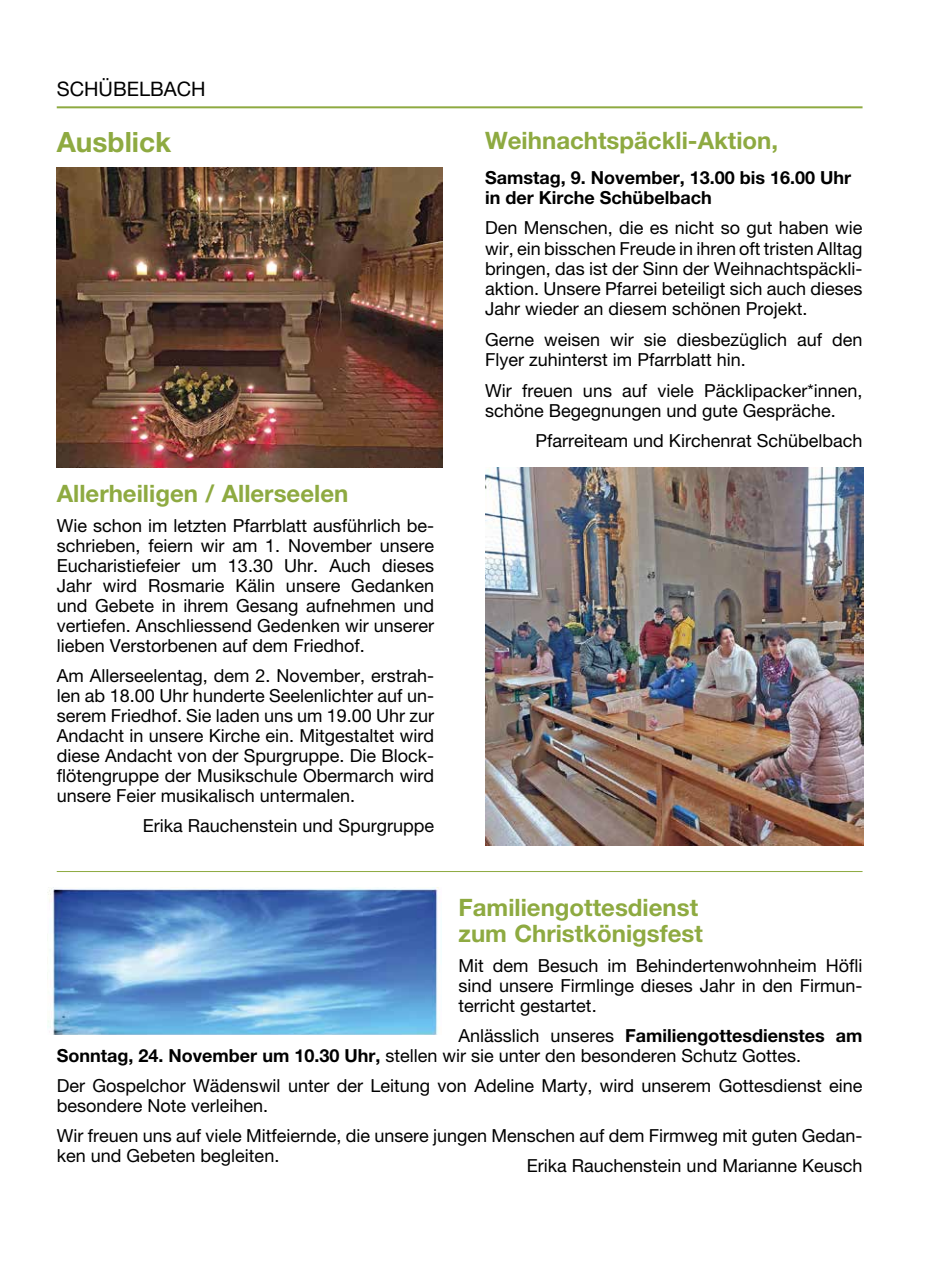
<style>
.page{position:relative;width:942px;height:1276px;background:#fff}
.page>*{position:absolute;margin:0;border:0;box-sizing:border-box;transform-origin:0 0}
.t1{font:700 28px "Helvetica Neue LT Pro";color:#8eaa41}
.t2{font:700 24px/26px "Helvetica Neue LT Pro";color:#8eaa41}
.t3{font:20px "Helvetica Neue LT Pro";color:#000}
.t4{font:18px/20px "Helvetica Neue LT Pro";color:#000}
.t5{font:700 18px/20.2px "Helvetica Neue LT Pro";color:#000}
.s1{font-weight:700}
</style>
<div class="page">
<hr style="left:57px;top:106px;width:805px;height:2px;background:#8eaa41">
<img style="left:57px;top:167px;width:385px;height:300px">
<img style="left:485px;top:468px;width:378px;height:377px">
<hr style="left:57px;top:871px;width:805px;height:1px;background:#8eaa41">
<img style="left:48px;top:887px;width:391px;height:147px">
<p class="t3" style="left:57px;top:77px;width:150px">SCHÜBELBACH</p>
<h1 class="t1" style="left:57px;top:125px;width:116px">Ausblick</h1>
<h2 class="t2" style="left:57px;top:480px;width:293px">Allerheiligen / Allerseelen</h2>
<p class="t4" style="left:57px;top:515px;width:379px;text-align:justify">Wie schon im letzten Pfarrblatt ausführlich be&shy;schrieben, feiern wir am 1. November unsere Eucharistiefeier um 13.30 Uhr. Auch dieses Jahr wird Rosmarie Kälin unsere Gedanken und Gebete in ihrem Gesang aufnehmen und vertiefen. Anschliessend Gedenken wir unserer lieben Verstorbenen auf dem Friedhof.</p>
<p class="t4" style="left:57px;top:665px;width:379px;text-align:justify">Am Allerseelentag, dem 2. November, erstrah&shy;len ab 18.00 Uhr hunderte Seelenlichter auf un&shy;serem Friedhof. Sie laden uns um 19.00 Uhr zur Andacht in unsere Kirche ein. Mitgestaltet wird diese Andacht von der Spurgruppe. Die Block&shy;flötengruppe der Musikschule Obermarch wird unsere Feier musikalisch untermalen.</p>
<p class="t4" style="left:143px;top:815px;width:293px">Erika Rauchenstein und Spurgruppe</p>
<h2 class="t2" style="left:485px;top:127px;width:294px">Weihnachtspäckli-Aktion,</h2>
<p class="t5" style="left:485px;top:167px;width:367px">Samstag, 9. November, 13.00 bis 16.00 Uhr in der Kirche Schübelbach</p>
<p class="t4" style="left:485px;top:217px;width:379px;text-align:justify">Den Menschen, die es nicht so gut haben wie wir, ein bisschen Freude in ihren oft tristen Alltag bringen, das ist der Sinn der Weihnachtspäckli&shy;aktion. Unsere Pfarrei beteiligt sich auch dieses Jahr wieder an diesem schönen Projekt.</p>
<p class="t4" style="left:485px;top:329px;width:378px">Gerne weisen wir sie diesbezüglich auf den<br>Flyer zuhinterst im Pfarrblatt hin.</p>
<p class="t4" style="left:485px;top:380px;width:378px">Wir freuen uns auf viele Päcklipacker*innen, schöne Begegnungen und gute Gespräche.</p>
<p class="t4" style="left:535px;top:431px;width:328px">Pfarreiteam und Kirchenrat Schübelbach</p>
<h2 class="t2" style="left:458px;top:894px;width:246px">Familiengottesdienst zum Christkönigsfest</h2>
<p class="t4" style="left:458px;top:955px;width:405px;text-align:justify">Mit dem Besuch im Behindertenwohnheim Höfli sind unsere Firmlinge dieses Jahr in den Firmun&shy;terricht gestartet.</p>
<p class="t4" style="left:57px;top:1025px;width:807px;text-indent:401px">Anlässlich unseres <span class="s1">Familiengottesdienstes am<br>Sonntag, 24. November um 10.30 Uhr,</span> stellen wir sie unter den besonderen Schutz Gottes.</p>
<p class="t4" style="left:57px;top:1075px;width:807px">Der Gospelchor Wädenswil unter der Leitung von Adeline Marty, wird unserem Gottesdienst eine besondere Note verleihen.</p>
<p class="t4" style="left:57px;top:1125px;width:807px">Wir freuen uns auf viele Mitfeiernde, die unsere jungen Menschen auf dem Firmweg mit guten Gedan&shy;ken und Gebeten begleiten.</p>
<p class="t4" style="left:526px;top:1155px;width:337px">Erika Rauchenstein und Marianne Keusch</p>
</div>
